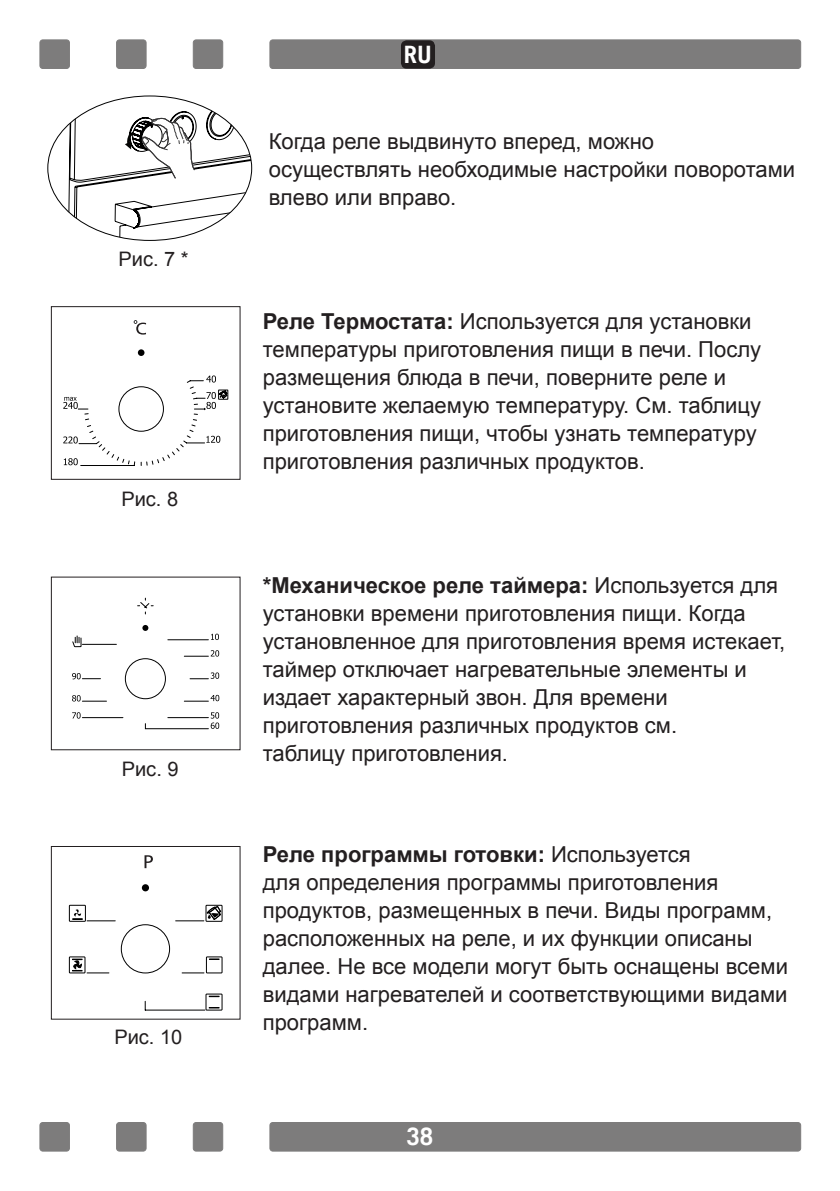
<style>
.page{position:relative;width:840px;height:1191px;background:#fff}
.page>*{position:absolute;margin:0;border:0;box-sizing:border-box;transform-origin:0 0}
.t1{font:700 24px "Trade Gothic";color:#fff}
.t2{font:22px/28px "Arial";color:#231f20}
.t3{font:20px "Arial";color:#231f20}
.s1{font-weight:700}
</style>
<div class="page">
<div style="left:270px;top:40px;width:530px;height:28px;background:#7d7c7c;border-radius:3px"></div>
<div style="left:269px;top:40px;width:531px;height:29px;border:1px solid #7d7c7c;border-radius:3px"></div>
<div style="left:40px;top:40px;width:29px;height:28px;background:#7d7c7c;border-radius:3px"></div>
<div style="left:40px;top:40px;width:30px;height:29px;border:1px solid #7d7c7c;border-radius:3px"></div>
<div style="left:193px;top:40px;width:29px;height:28px;background:#7d7c7c;border-radius:3px"></div>
<div style="left:193px;top:40px;width:30px;height:29px;border:1px solid #7d7c7c;border-radius:3px"></div>
<div style="left:116px;top:40px;width:30px;height:28px;background:#7d7c7c;border-radius:3px"></div>
<div style="left:116px;top:40px;width:30px;height:29px;border:1px solid #7d7c7c;border-radius:3px"></div>
<div style="left:270px;top:1122px;width:530px;height:29px;background:#7d7c7c;border-radius:3px"></div>
<div style="left:269px;top:1122px;width:531px;height:29px;border:1px solid #7d7c7c;border-radius:3px"></div>
<div style="left:40px;top:1122px;width:29px;height:29px;background:#7d7c7c;border-radius:3px"></div>
<div style="left:40px;top:1122px;width:30px;height:29px;border:1px solid #7d7c7c;border-radius:3px"></div>
<div style="left:193px;top:1122px;width:29px;height:29px;background:#7d7c7c;border-radius:3px"></div>
<div style="left:193px;top:1122px;width:30px;height:29px;border:1px solid #7d7c7c;border-radius:3px"></div>
<div style="left:116px;top:1122px;width:30px;height:29px;background:#7d7c7c;border-radius:3px"></div>
<div style="left:116px;top:1122px;width:30px;height:29px;border:1px solid #7d7c7c;border-radius:3px"></div>
<svg style="left:48px;top:96px;width:203px;height:144px"></svg>
<div style="left:138px;top:349px;width:6px;height:7px;background:#000;border-radius:50%"></div>
<svg style="left:134px;top:320px;width:12px;height:14px"></svg>
<div style="left:218px;top:390px;width:10px;height:9px;border:1px solid #000"></div>
<svg style="left:63px;top:375px;width:164px;height:91px"></svg>
<div style="left:51px;top:306px;width:189px;height:173px;border:1px solid #231f20"></div>
<svg style="left:72px;top:625px;width:147px;height:104px"></svg>
<svg style="left:137px;top:597px;width:17px;height:17px"></svg>
<div style="left:51px;top:846px;width:189px;height:173px;border:1px solid #231f20"></div>
<div style="left:142px;top:884px;width:7px;height:7px;background:#000;border-radius:50%"></div>
<div style="left:121px;top:924px;width:49px;height:49px;border:1px solid #000;border-radius:50%"></div>
<svg style="left:144px;top:855px;width:9px;height:13px"></svg>
<div style="left:205px;top:905px;width:17px;height:16px;border:1px solid #000"></div>
<svg style="left:175px;top:905px;width:46px;height:16px"></svg>
<svg style="left:205px;top:993px;width:17px;height:17px"></svg>
<hr style="left:145px;top:1009px;width:60px;height:1px;background:#000">
<svg style="left:69px;top:956px;width:153px;height:17px"></svg>
<svg style="left:69px;top:904px;width:46px;height:18px"></svg>
<div style="left:401px;top:40px;width:34px;height:29px;background:#231f20;border-radius:6px"></div>
<p class="t3" style="left:118px;top:246px;width:72px">Рис. 7 *</p>
<p class="t3" style="left:121px;top:486px;width:58px">Рис. 8</p>
<p class="t3" style="left:122px;top:756px;width:58px">Рис. 9</p>
<p class="t3" style="left:114px;top:1023px;width:69px">Рис. 10</p>
<p class="t1" style="left:404px;top:40px;width:30px">RU</p>
<p class="t2" style="left:268px;top:127px;width:527px">Когда реле выдвинуто вперед, можно осуществлять необходимые настройки поворотами влево или вправо.</p>
<p class="t2" style="left:262px;top:307px;width:499px"><span class="s1">Реле Термостата:</span> Используется для установки температуры приготовления пищи в печи. Послу размещения блюда в печи, поверните реле и установите желаемую температуру. См. таблицу приготовления пищи, чтобы узнать температуру приготовления различных продуктов.</p>
<p class="t2" style="left:262px;top:571px;width:523px"><span class="s1">*Механическое реле таймера:</span> Используется для установки времени приготовления пищи. Когда установленное для приготовления время истекает, таймер отключает нагревательные элементы и издает характерный звон. Для времени приготовления различных продуктов см.<br>таблицу приготовления.</p>
<p class="t2" style="left:262px;top:841px;width:526px"><span class="s1">Реле программы готовки:</span> Используется<br>для определения программы приготовления продуктов, размещенных в печи. Виды программ, расположенных на реле, и их функции описаны далее. Не все модели могут быть оснащены всеми видами нагревателей и соответствующими видами программ.</p>
<p class="t1" style="left:406px;top:1122px;width:28px">38</p>
</div>
